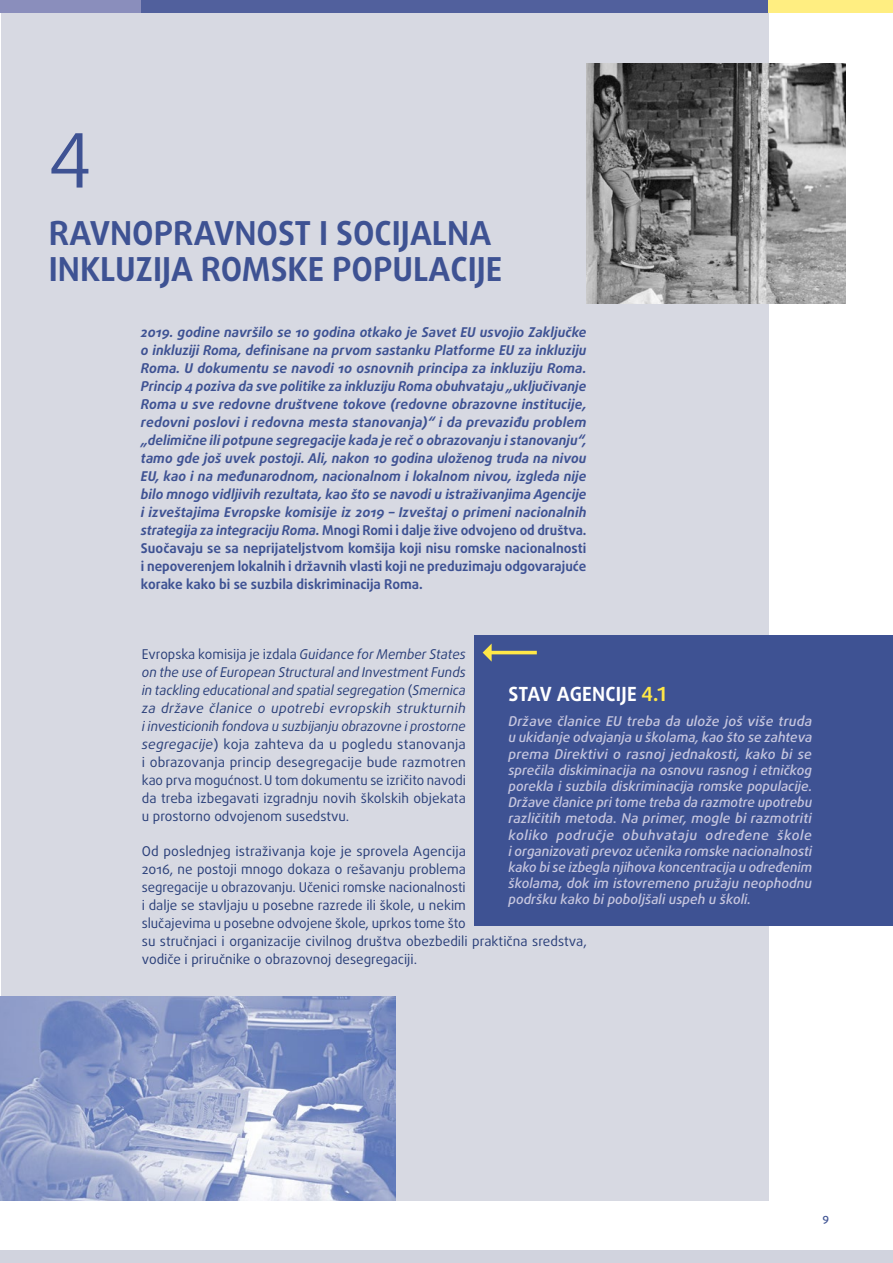
<style>
.page{position:relative;width:893px;height:1263px;background:#fff}
.page>*{position:absolute;margin:0;border:0;box-sizing:border-box;transform-origin:0 0}
.title_1_no{font:75px "Daxline Pro";color:#3e5293}
.title_1{font:700 33px/36px "Daxline Pro";color:#3e5293}
.FRAOP_title{font:700 19.5px "Daxline Pro";letter-spacing:.01em;color:#fff}
.intro_1{font:italic 700 13.5px/18px "Daxline Pro";letter-spacing:.005em;color:#3e5293;text-align:justify}
.FRAOP_body{font:italic 500 13.5px/16.2px "Daxline Pro";color:#c6c6df;text-align:justify}
.body_break{font:italic 13.5px/18px "Daxline Pro";letter-spacing:-.005em;color:#2a3f79;text-align:justify}
.body{font:13.5px/18px "Daxline Pro";color:#2a3f79}
.t1{font:500 11.25px "Daxline Pro";color:#3e5293}
.s1{font-style:normal}
.s2{color:#ffe847}
</style>
<div class="page">
<hr style="left:0;top:0;width:1px;height:1201px;background:#d7d9e2">
<div style="left:1px;top:0;width:767px;height:1201px;background:#d7d9e2"></div>
<div style="left:474px;top:635px;width:419px;height:291px;background:#3e5293"></div>
<svg style="left:483px;top:643px;width:54px;height:19px"></svg>
<img style="left:586px;top:63px;width:259px;height:241px">
<img style="left:0;top:997px;width:395px;height:204px">
<div style="left:0;top:1250px;width:893px;height:13px;background:#d1d3de"></div>
<div style="left:0;top:0;width:141px;height:13px;background:#8a8ebc"></div>
<div style="left:141px;top:0;width:646px;height:13px;background:#51609d"></div>
<div style="left:769px;top:0;width:124px;height:13px;background:#ffee81"></div>
<p class="title_1_no" style="left:49px;top:111px;width:44px">4</p>
<p class="title_1" style="left:49px;top:215px;width:455px">RAVNOPRAVNOST I SOCIJALNA<br>INKLUZIJA ROMSKE POPULACIJE</p>
<p class="intro_1" style="left:141px;top:323px;width:447px">2019. godine navršilo se 10 godina otkako je Savet EU usvojio Zaključke o inkluziji Roma, definisane na prvom sastanku Platforme EU za inkluziju Roma. U dokumentu se navodi 10 osnovnih principa za inkluziju Roma.<br>Princip 4 poziva da sve politike za inkluziju Roma obuhvataju „uključivanje Roma u sve redovne društvene tokove (redovne obrazovne institucije, redovni poslovi i redovna mesta stanovanja)“ i da prevaziđu problem „delimične ili potpune segregacije kada je reč o obrazovanju i stanovanju“, tamo gde još uvek postoji. Ali, nakon 10 godina uloženog truda na nivou EU, kao i na međunarodnom, nacionalnom i lokalnom nivou, izgleda nije bilo mnogo vidljivih rezultata, kao što se navodi u istraživanjima Agencije i izveštajima Evropske komisije iz 2019 – Izveštaj o primeni nacionalnih strategija za integraciju Roma. <span class="s1">Mnogi Romi i dalje žive odvojeno od društva.<br>Suočavaju se sa neprijateljstvom komšija koji nisu romske nacionalnosti i nepoverenjem lokalnih i državnih vlasti koji ne preduzimaju odgovarajuće korake kako bi se suzbila diskriminacija Roma.</span></p>
<p class="body_break" style="left:142px;top:645px;width:326px"><span class="s1">Evropska komisija je izdala</span> Guidance for Member States on the use of European Structural and Investment Funds in tackling educational and spatial segregation <span class="s1">(</span>Smernica za države članice o upotrebi evropskih strukturnih i investicionih fondova u suzbijanju obrazovne i prostorne segregacije<span class="s1">) koja zahteva da u pogledu stanovanja i obrazovanja princip desegregacije bude razmotren kao prva mogućnost.U tom dokumentu se izričito navodi da treba izbegavati izgradnju novih školskih objekata u prostorno odvojenom susedstvu.</span></p>
<p class="body" style="left:142px;top:842px;width:446px">Od poslednjeg istraživanja koje je sprovela Agencija<br>2016, ne postoji mnogo dokaza o rešavanju problema<br>segregacije u obrazovanju. Učenici romske nacionalnosti<br>i dalje se stavljaju u posebne razrede ili škole, u nekim<br>slučajevima u posebne odvojene škole, uprkos tome što<br>su stručnjaci i organizacije civilnog društva obezbedili praktična sredstva, vodiče i priručnike o obrazovnoj desegregaciji.</p>
<p class="FRAOP_title" style="left:509px;top:681px;width:159px">STAV AGENCIJE <span class="s2">4.1</span></p>
<p class="FRAOP_body" style="left:508px;top:713px;width:305px">Države članice EU treba da ulože još više truda u ukidanje odvajanja u školama, kao što se zahteva prema Direktivi o rasnoj jednakosti, kako bi se sprečila diskiminacija na osnovu rasnog i etničkog porekla i suzbila diskriminacija romske populacije.<br>Države članice pri tome treba da razmotre upotrebu različitih metoda. Na primer, mogle bi razmotriti koliko područje obuhvataju određene škole i organizovati prevoz učenika romske nacionalnosti kako bi se izbegla njihova koncentracija u određenim školama, dok im istovremeno pružaju neophodnu podršku kako bi poboljšali uspeh u školi.</p>
<p class="t1" style="left:823px;top:1210px;width:8px">9</p>
</div>
